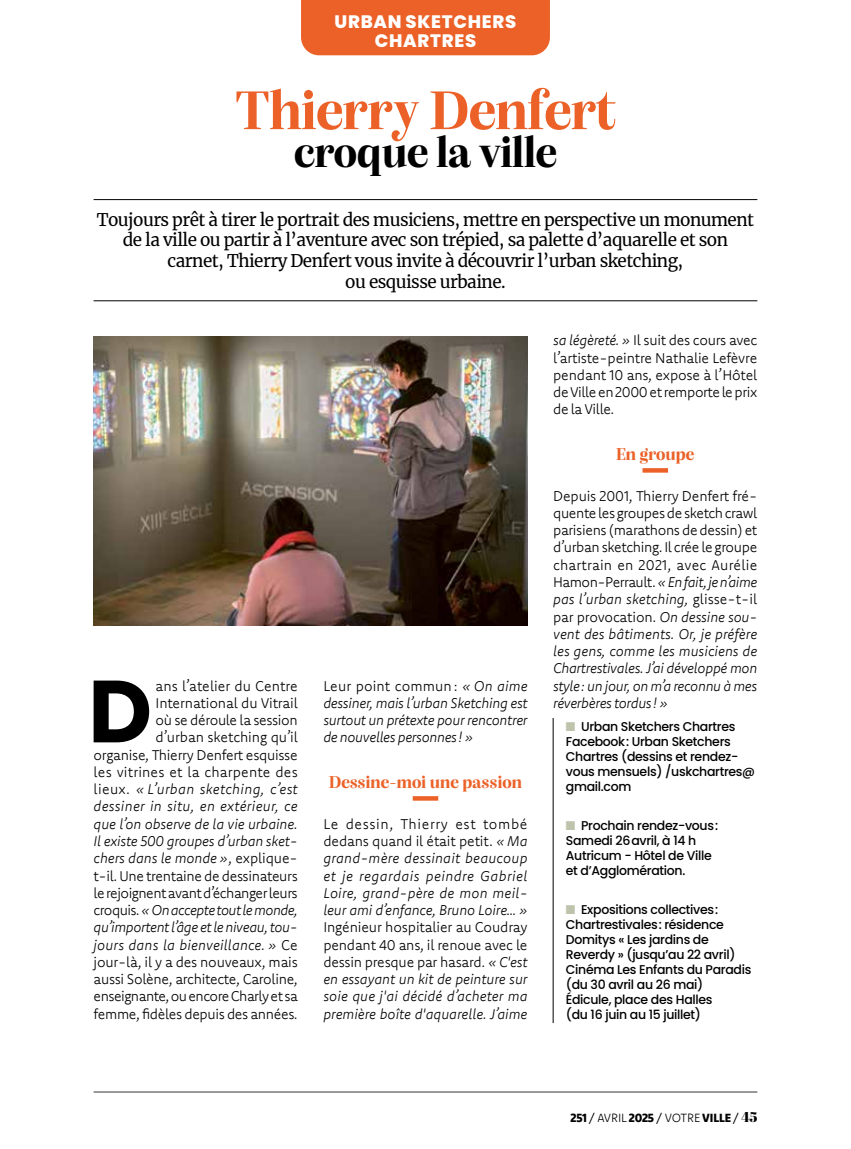
<style>
.page{position:relative;width:851px;height:1149px;background:#fff}
.page>*{position:absolute;margin:0;border:0;box-sizing:border-box;transform-origin:0 0}
.t1{font:700 87.9px "Poppins";color:#000}
.t2{font:700 57px "Alga";color:#eb6128}
.t3{font:700 45px "Alga";color:#000}
.t4{font:700 18px "Alga";letter-spacing:.01em;color:#eb6128}
.t5{font:800 18px/18px "Poppins";letter-spacing:.04em;color:#fff;text-align:center}
.t6{font:17.25px/20.7px "Merriweather";letter-spacing:-.03em;color:#000;text-align:center}
.t7{font:300 14.25px/17.2px "Komet";letter-spacing:-.02em;color:#000;text-align:justify}
.t8{font:italic 300 14.25px/17.2px "Komet";letter-spacing:-.01em;color:#000;text-align:justify}
.t9{font:500 12.75px/15px "Poppins";letter-spacing:-.025em;color:#000}
.t10{font:800 12px "Komet";letter-spacing:-.025em;color:#000}
.s1{font-style:italic}
.s2{font-style:normal}
.s3{color:#bec3ac}
.s4{font-weight:400}
.s5{font-weight:300}
.s6{font-family:"Abril Fatface";font-weight:400;font-size:14.25px}
</style>
<div class="page">
<hr style="left:94px;top:1091px;width:663px;height:1px;background:#000">
<div style="left:301px;top:0;width:249px;height:55px;background:#eb6128"></div>
<svg style="left:412px;top:796px;width:26px;height:4px"></svg>
<svg style="left:642px;top:468px;width:26px;height:4px"></svg>
<hr style="left:552px;top:717px;width:1px;height:305px;background:#000">
<hr style="left:94px;top:199px;width:663px;height:1px;background:#000">
<hr style="left:94px;top:300px;width:663px;height:1px;background:#000">
<img style="left:94px;top:336px;width:433px;height:289px">
<p class="t5" style="left:334px;top:13px;width:183px">URBAN SKETCHERS<br>CHARTRES</p>
<h2 class="t2" style="left:235px;top:68px;width:381px">Thierry Denfert</h2>
<h3 class="t3" style="left:294px;top:119px;width:264px">croque la ville</h3>
<p class="t6" style="left:97px;top:208px;width:658px">Toujours prêt à tirer le portrait des musiciens, mettre en perspective un monument de la ville ou partir à l’aventure avec son trépied, sa palette d’aquarelle et son carnet, Thierry Denfert vous invite à découvrir l’urban sketching,<br>ou esquisse urbaine.</p>
<p class="t7" style="left:94px;top:676px;width:206px;text-align:right">ans l’atelier du Centre<br>International du Vitrail<br>où se déroule la session<br>d’urban sketching qu’il<br>organise, Thierry Denfert esquisse les vitrines et la charpente des lieux. <span class="s1">« L’urban sketching, c’est dessiner in situ, en extérieur, ce que l’on observe de la vie urbaine.<br>Il existe 500 groupes d’urban sket&shy;chers dans le monde »</span>, explique&shy;t-il. Une trentaine de dessinateurs le rejoignent avant d’échanger leurs croquis. <span class="s1">«On accepte tout le monde, qu’importent l’âge et le niveau, tou&shy;jours dans la bienveillance. »</span> Ce jour-là, il y a des nouveaux, mais aussi Solène, architecte, Caroline, enseignante, ou encore Charly et sa femme, fidèles depuis des années.</p>
<p class="t8" style="left:323px;top:676px;width:206px"><span class="s2">Leur point commun:</span> « On aime dessiner, mais l’urban Sketching est surtout un prétexte pour rencontrer de nouvelles personnes! »</p>
<h1 class="t1" style="left:88px;top:660px;width:65px">D</h1>
<p class="t4" style="left:329px;top:768px;width:195px">Dessine-moi une passion</p>
<p class="t8" style="left:323px;top:814px;width:206px"><span class="s2">Le dessin, Thierry est tombé dedans quand il était petit.</span> « Ma grand-mère dessinait beaucoup et je regardais peindre Gabriel Loire, grand-père de mon meil&shy;leur ami d’enfance, Bruno Loire… »</p>
<p class="t8" style="left:323px;top:918px;width:206px"><span class="s2">Ingénieur hospitalier au Coudray pendant 40 ans, il renoue avec le dessin presque par hasard.</span> « C'est en essayant un kit de peinture sur soie que j'ai décidé d’acheter ma première boîte d'aquarelle. J’aime</p>
<p class="t7" style="left:553px;top:331px;width:206px"><span class="s1">sa légèreté. »</span> Il suit des cours avec l’artiste-peintre Nathalie Lefèvre pendant 10 ans, expose à l’Hôtel de Ville en 2000 et remporte le prix de la Ville.</p>
<p class="t4" style="left:616px;top:440px;width:80px">En groupe</p>
<p class="t7" style="left:553px;top:486px;width:206px">Depuis 2001, Thierry Denfert fré&shy;quente les groupes de sketch crawl parisiens (marathons de dessin) et d’urban sketching. Il crée le groupe chartrain en 2021, avec Aurélie Hamon-Perrault. <span class="s1">« En fait, je n’aime pas l’urban sketching,</span> glisse-t-il par provocation. <span class="s1">On dessine sou&shy;vent des bâtiments. Or, je préfère les gens, comme les musiciens de Chartrestivales. J’ai développé mon style: un jour, on m’a reconnu à mes réverbères tordus! »</span></p>
<p class="t9" style="left:566px;top:719px;width:191px"><span class="s3">■</span> Urban Sketchers Chartres<br>Facebook: Urban Sketchers<br>Chartres (dessins et rendez&shy;vous mensuels) /uskchartres@ gmail.com</p>
<p class="t9" style="left:566px;top:817px;width:154px"><span class="s3">■</span> Prochain rendez-vous:<br>Samedi 26avril, à 14 h<br>Autricum - Hôtel de Ville et d’Agglomération.</p>
<p class="t9" style="left:566px;top:901px;width:187px"><span class="s3">■</span> Expositions collectives:<br>Chartrestivales: résidence<br>Domitys « Les jardins de<br>Reverdy » (jusqu’au 22 avril)<br>Cinéma Les Enfants du Paradis (du 30 avril au 26 mai)<br>Édicule, place des Halles<br>(du 16 juin au 15 juillet)</p>
<p class="t10" style="left:570px;top:1109px;width:188px">251 <span class="s4">/</span> <span class="s5">AVRIL</span> 2025 <span class="s4">/</span> <span class="s5">VOTRE</span>VILLE<span class="s4">/</span> <span class="s6">45</span></p>
</div>
